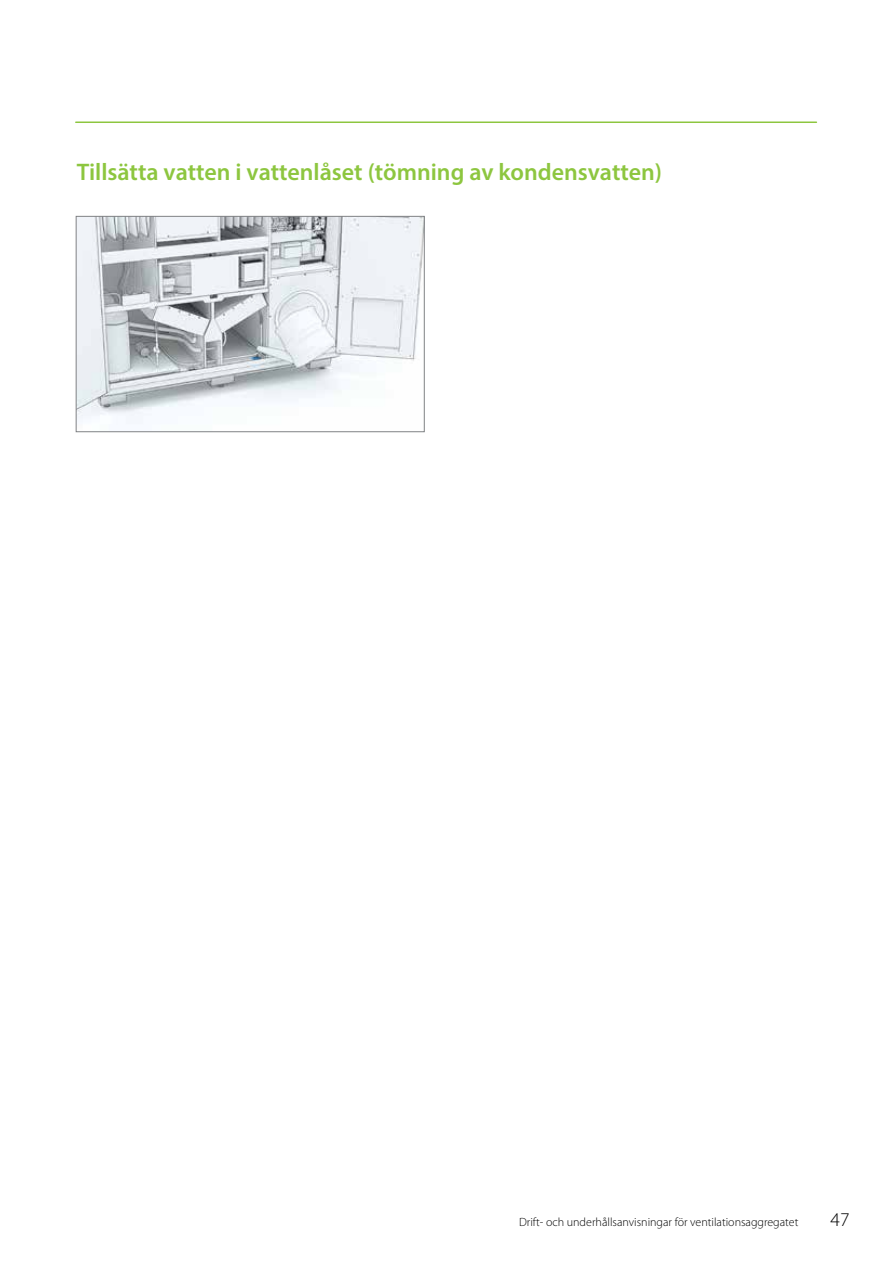
<style>
.page{position:relative;width:893px;height:1263px;background:#fff}
.page>*{position:absolute;margin:0;border:0;box-sizing:border-box;transform-origin:0 0}
.t1{font:600 24px "Myriad Pro";color:#8dc63f}
.t2{font:300 19.5px "Myriad Pro";color:#000}
.t3{font:300 12px "Myriad Pro";color:#000}
</style>
<div class="page">
<hr style="left:76px;top:121px;width:740px;height:2px;background:#8dc63f">
<img style="left:78px;top:218px;width:345px;height:206px">
<div style="left:76px;top:216px;width:349px;height:216px;border:1px solid #808285"></div>
<h1 class="t1" style="left:77px;top:157px;width:587px">Tillsätta vatten i vattenlåset (tömning av kondensvatten)</h1>
<p class="t3" style="left:519px;top:1215px;width:281px">Drift- och underhållsanvisningar för ventilationsaggregatet</p>
<h2 class="t2" style="left:831px;top:1208px;width:21px">47</h2>
</div>
